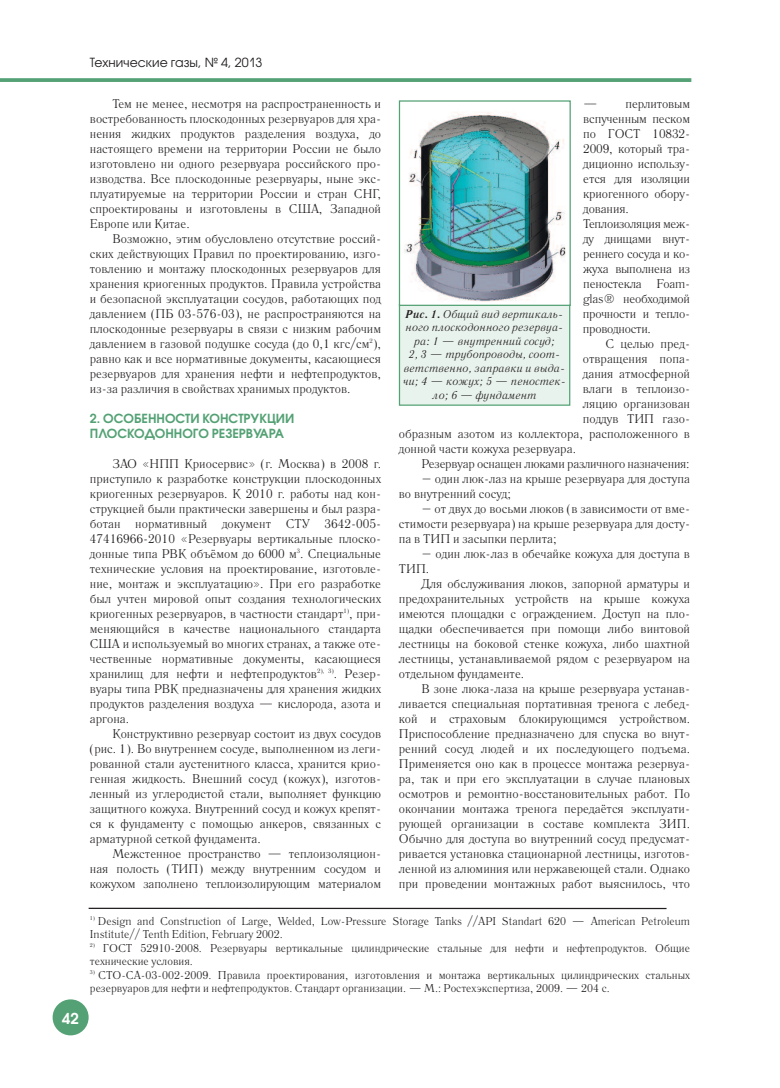
<style>
.page{position:relative;width:780px;height:1088px;background:#fff}
.page>*{position:absolute;margin:0;border:0;box-sizing:border-box;transform-origin:0 0}
.t1{font:600 15px "Avant Garde Gothic C";color:#fff}
.t2{font:12.5px/15px "Literaturnaya C";color:#231f20;text-align:justify}
.t3{font:12.5px/15px "Literaturnaya C";letter-spacing:-.02em;color:#231f20}
.t4{font:600 12.5px/15px "Avant Garde Gothic C";color:#53a174}
.t5{font:12.5px "Avant Garde Gothic C";color:#231f20}
.t6{font:11.25px/13.5px "Literaturnaya C";color:#231f20}
.t7{font:italic 11.25px/13.5px "Literaturnaya C";color:#231f20;text-align:center}
.s1{font-weight:700}
</style>
<div class="page">
<div style="left:53px;top:999px;width:36px;height:36px;background:#53a174;border-radius:50%"></div>
<svg style="left:0;top:78px;width:691px;height:4px;background:#5da67c"></svg>
<hr style="left:89px;top:908px;width:577px;height:1px;background:#231f20">
<div style="left:400px;top:305px;width:169px;height:99px;background:#e9f3ed"></div>
<div style="left:399px;top:304px;width:171px;height:102px;border:1px solid #53a174"></div>
<img style="left:404px;top:112px;width:162px;height:190px">
<div style="left:399px;top:100px;width:171px;height:206px;border:1px solid #53a174"></div>
<p class="t1" style="left:62px;top:1010px;width:18px">42</p>
<p class="t5" style="left:90px;top:55px;width:174px">Технические газы, № 4, 2013</p>
<p class="t2" style="left:90px;top:97px;width:293px;text-indent:22px">Тем не менее, несмотря на распространенность и востребованность плоскодонных резервуаров для хра&shy;нения жидких продуктов разделения воздуха, до настоящего времени на территории России не было изготовлено ни одного резервуара российского про&shy;изводства. Все плоскодонные резервуары, ныне экс&shy;плуатируемые на территории России и стран СНГ, спроектированы и изготовлены в США, Западной Европе или Китае.</p>
<p class="t2" style="left:90px;top:232px;width:293px;text-indent:23px">Возможно, этим обусловлено отсутствие россий&shy;ских действующих Правил по проектированию, изго&shy;товлению и монтажу плоскодонных резервуаров для хранения криогенных продуктов. Правила устройства и безопасной эксплуатации сосудов, работающих под давлением (ПБ 03-576-03), не распространяются на плоскодонные резервуары в связи с низким рабочим давлением в газовой подушке сосуда (до 0,1 кгс/см<sup>2</sup>), равно как и все нормативные документы, касающиеся резервуаров для хранения нефти и нефтепродуктов, из-за различия в свойствах хранимых продуктов.</p>
<p class="t4" style="left:90px;top:411px;width:206px">2. ОСОБЕННОСТИ КОНСТРУКЦИИ<br>ПЛОСКОДОННОГО РЕЗЕРВУАРА</p>
<p class="t2" style="left:90px;top:457px;width:293px;text-indent:23px">ЗАО «НПП Криосервис» (г. Москва) в 2008 г. приступило к разработке конструкции плоскодонных криогенных резервуаров. К 2010 г. работы над кон&shy;струкцией были практически завершены и был разра&shy;ботан нормативный документ СТУ 3642-005- 47416966-2010 «Резервуары вертикальные плоско&shy;донные типа РВК объёмом до 6000 м<sup>3</sup>. Специальные технические условия на проектирование, изготовле&shy;ние, монтаж и эксплуатацию». При его разработке был учтен мировой опыт создания технологических криогенных резервуаров, в частности стандарт<sup>1)</sup>, при&shy;меняющийся в качестве национального стандарта США и используемый во многих странах, а также оте&shy;чественные нормативные документы, касающиеся хранилищ для нефти и нефтепродуктов<sup>2),</sup> <sup>3)</sup>. Резер&shy;вуары типа РВК предназначены для хранения жидких продуктов разделения воздуха — кислорода, азота и аргона.</p>
<p class="t2" style="left:90px;top:727px;width:293px;text-indent:23px">Конструктивно резервуар состоит из двух сосудов (рис. 1). Во внутреннем сосуде, выполненном из леги&shy;рованной стали аустенитного класса, хранится крио&shy;генная жидкость. Внешний сосуд (кожух), изготов&shy;ленный из углеродистой стали, выполняет функцию защитного кожуха. Внутренний сосуд и кожух крепят&shy;ся к фундаменту с помощью анкеров, связанных с арматурной сеткой фундамента.</p>
<p class="t2" style="left:90px;top:847px;width:293px;text-indent:22px">Межстенное пространство — теплоизоляцион&shy;ная полость (ТИП) между внутренним сосудом и кожухом заполнено теплоизолирующим материалом</p>
<p class="t3" style="left:582px;top:97px;width:109px">— перлитовым вспученным песком по ГОСТ 10832-<br>2009, который тра&shy;диционно использу&shy;ется для изоляции криогенного обору&shy;дования.<br>Теплоизоляция меж&shy;ду днищами внут&shy;реннего сосуда и ко&shy;жуха выполнена из пеностекла Foam&shy;glas® необходимой прочности и тепло&shy;проводности.</p>
<p class="t2" style="left:605px;top:337px;width:86px">С целью пред-</p>
<p class="t2" style="left:582px;top:352px;width:109px">отвращения попа-</p>
<p class="t2" style="left:582px;top:367px;width:109px">дания атмосферной</p>
<p class="t2" style="left:582px;top:382px;width:109px">влаги в теплоизо-</p>
<p class="t2" style="left:582px;top:397px;width:109px">ляцию организован</p>
<p class="t2" style="left:582px;top:412px;width:109px">поддув ТИП газо-</p>
<p class="t2" style="left:399px;top:427px;width:293px">образным азотом из коллектора, расположенного в</p>
<p class="t2" style="left:399px;top:442px;width:179px">донной части кожуха резервуара.</p>
<p class="t3" style="left:421px;top:457px;width:270px">Резервуар оснащен люками различного назначения:</p>
<p class="t2" style="left:399px;top:472px;width:293px;text-indent:22px">– один люк-лаз на крыше резервуара для доступа во внутренний сосуд;</p>
<p class="t2" style="left:399px;top:502px;width:293px;text-indent:23px">– от двух до восьми люков (в зависимости от вме&shy;стимости резервуара) на крыше резервуара для досту&shy;па в ТИП и засыпки перлита;</p>
<p class="t2" style="left:399px;top:547px;width:293px;text-indent:22px">– один люк-лаз в обечайке кожуха для доступа в<br>ТИП.</p>
<p class="t2" style="left:399px;top:577px;width:293px;text-indent:22px">Для обслуживания люков, запорной арматуры и предохранительных устройств на крыше кожуха имеются площадки с ограждением. Доступ на пло&shy;щадки обеспечивается при помощи либо винтовой лестницы на боковой стенке кожуха, либо шахтной лестницы, устанавливаемой рядом с резервуаром на отдельном фундаменте.</p>
<p class="t2" style="left:399px;top:682px;width:293px;text-indent:22px">В зоне люка-лаза на крыше резервуара устанав&shy;ливается специальная портативная тренога с лебед&shy;кой и страховым блокирующимся устройством.<br>Приспособление предназначено для спуска во внут&shy;ренний сосуд людей и их последующего подъема.<br>Применяется оно как в процессе монтажа резервуа&shy;ра, так и при его эксплуатации в случае плановых осмотров и ремонтно-восстановительных работ. По окончании монтажа тренога передаётся эксплуати&shy;рующей организации в составе комплекта ЗИП.<br>Обычно для доступа во внутренний сосуд предусмат&shy;ривается установка стационарной лестницы, изготов&shy;ленной из алюминия или нержавеющей стали. Однако при проведении монтажных работ выяснилось, что</p>
<p class="t6" style="left:90px;top:915px;width:601px"><sup>1)</sup> Design and Construction of Large, Welded, Low-Pressure Storage Tanks //API Standart 620 — American Petroleum<br>Institute// Tenth Edition, February 2002.</p>
<p class="t6" style="left:90px;top:942px;width:601px"><sup>2)</sup> ГОСТ 52910-2008. Резервуары вертикальные цилиндрические стальные для нефти и нефтепродуктов. Общие технические условия.</p>
<p class="t6" style="left:90px;top:969px;width:601px"><sup>3)</sup> СТО-СА-03-002-2009. Правила проектирования, изготовления и монтажа вертикальных цилиндрических стальных резервуаров для нефти и нефтепродуктов. Стандарт организации. — М.: Ростехэкспертиза, 2009. — 204 с.</p>
<p class="t7" style="left:403px;top:308px;width:164px"><span class="s1">Рис. 1.</span> Общий вид вертикаль&shy;ного плоскодонного резервуа&shy;ра: 1 — внутренний сосуд;<br>2, 3 — трубопроводы, соот&shy;ветственно, заправки и выда&shy;чи; 4 — кожух; 5 — пеностек&shy;ло; 6 — фундамент</p>
</div>
